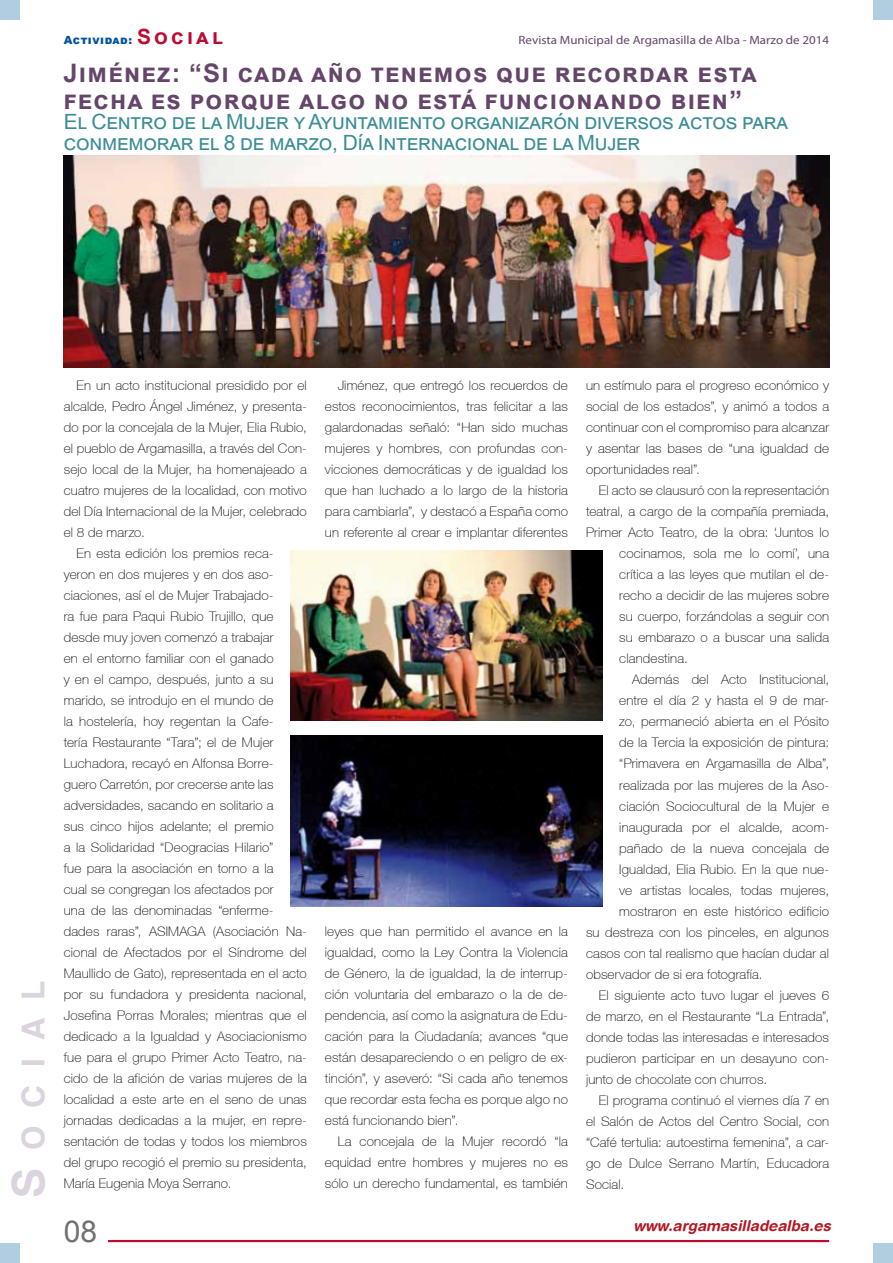
<style>
.page{position:relative;width:893px;height:1263px;background:#fff}
.page>*{position:absolute;margin:0;border:0;box-sizing:border-box;transform-origin:0 0}
.t1{font:700 31.5px "Helvetica";color:#dbd3dd}
.t2{font:30px "Arial";color:#707172}
.t3{font:700 25.5px/27px "Arial";letter-spacing:.05em;color:#65456a}
.t4{font:21px/21px "Arial";letter-spacing:-.01em;color:#3a8d95}
.t5{font:italic 700 15px "Helvetica Rounded";color:#b21721}
.t6{font:100 13.2px/21px "Helvetica 35";letter-spacing:.01em;color:#000;text-align:justify}
.t7{font:12px "Myriad Pro";color:#65456a;scale:1.08 1}
.t8{font:900 11.25px "Arial";letter-spacing:.05em;color:#0053a0}
.s1{font-weight:700;font-size:21px;color:#bb0c32}
.s2{font-size:45px}
</style>
<div class="page">
<div style="left:873px;top:1243px;width:20px;height:20px;background:#b0cedf"></div>
<div style="left:0;top:1243px;width:20px;height:20px;background:#b0cedf"></div>
<hr style="left:108px;top:1240px;width:721px;height:2px;background:#bb0c32">
<div style="left:873px;top:0;width:20px;height:20px;background:#b0cedf"></div>
<div style="left:0;top:0;width:20px;height:20px;background:#b0cedf"></div>
<img style="left:64px;top:155px;width:765px;height:213px">
<img style="left:291px;top:550px;width:311px;height:171px">
<img style="left:291px;top:736px;width:311px;height:170px">
<p class="t8" style="left:64px;top:31px;width:161px">Actividad: <span class="s1">Social</span></p>
<p class="t7" style="left:519px;top:32px;width:289px">Revista Municipal de Argamasilla de Alba - Marzo de 2014</p>
<h3 class="t3" style="left:63px;top:60px;width:695px">Jiménez: “Si cada año tenemos que recordar esta fecha es porque algo no está funcionando bien”</h3>
<h3 class="t4" style="left:64px;top:111px;width:726px">El Centro de la Mujer y Ayuntamiento organizarón diversos actos para conmemorar el 8 de marzo, Día Internacional de la Mujer</h3>
<h1 class="t1" style="left:14px;top:1198px;width:220px;rotate:-90deg"><span class="s2">S</span>ocial</h1>
<p class="t6" style="left:77px;top:375px;width:232px">En un acto institucional presidido por el</p>
<p class="t6" style="left:64px;top:396px;width:245px">alcalde, Pedro Ángel Jiménez, y presenta-</p>
<p class="t6" style="left:64px;top:417px;width:245px">do por la concejala de la Mujer, Elia Rubio,</p>
<p class="t6" style="left:64px;top:438px;width:245px">el pueblo de Argamasilla, a través del Con-</p>
<p class="t6" style="left:64px;top:459px;width:245px">sejo local de la Mujer, ha homenajeado a</p>
<p class="t6" style="left:64px;top:480px;width:245px">cuatro mujeres de la localidad, con motivo</p>
<p class="t6" style="left:64px;top:501px;width:245px">del Día Internacional de la Mujer, celebrado</p>
<p class="t6" style="left:64px;top:522px;width:83px">el 8 de marzo.</p>
<p class="t6" style="left:77px;top:543px;width:199px">En esta edición los premios reca-</p>
<p class="t6" style="left:64px;top:564px;width:211px">yeron en dos mujeres y en dos aso-</p>
<p class="t6" style="left:64px;top:585px;width:211px">ciaciones, así el de Mujer Trabajado-</p>
<p class="t6" style="left:64px;top:606px;width:211px">ra fue para Paqui Rubio Trujillo, que</p>
<p class="t6" style="left:64px;top:627px;width:211px">desde muy joven comenzó a trabajar</p>
<p class="t6" style="left:64px;top:648px;width:211px">en el entorno familiar con el ganado</p>
<p class="t6" style="left:64px;top:669px;width:211px">y en el campo, después, junto a su</p>
<p class="t6" style="left:64px;top:690px;width:211px">marido, se introdujo en el mundo de</p>
<p class="t6" style="left:64px;top:711px;width:211px">la hostelería, hoy regentan la Cafe-</p>
<p class="t6" style="left:64px;top:732px;width:211px">tería Restaurante “Tara”; el de Mujer</p>
<p class="t6" style="left:64px;top:753px;width:211px">Luchadora, recayó en Alfonsa Borre-</p>
<p class="t6" style="left:64px;top:774px;width:211px">guero Carretón, por crecerse ante las</p>
<p class="t6" style="left:64px;top:795px;width:211px">adversidades, sacando en solitario a</p>
<p class="t6" style="left:64px;top:816px;width:211px">sus cinco hijos adelante; el premio</p>
<p class="t6" style="left:64px;top:837px;width:211px">a la Solidaridad “Deogracias Hilario”</p>
<p class="t6" style="left:64px;top:858px;width:211px">fue para la asociación en torno a la</p>
<p class="t6" style="left:64px;top:879px;width:211px">cual se congregan los afectados por</p>
<p class="t6" style="left:64px;top:900px;width:211px">una de las denominadas “enferme-</p>
<p class="t6" style="left:64px;top:921px;width:245px">dades raras”, ASIMAGA (Asociación Na-</p>
<p class="t6" style="left:64px;top:942px;width:245px">cional de Afectados por el Síndrome del</p>
<p class="t6" style="left:64px;top:963px;width:245px">Maullido de Gato), representada en el acto</p>
<p class="t6" style="left:64px;top:984px;width:245px">por su fundadora y presidenta nacional,</p>
<p class="t6" style="left:64px;top:1005px;width:245px">Josefina Porras Morales; mientras que el</p>
<p class="t6" style="left:64px;top:1026px;width:245px">dedicado a la Igualdad y Asociacionismo</p>
<p class="t6" style="left:64px;top:1047px;width:245px">fue para el grupo Primer Acto Teatro, na-</p>
<p class="t6" style="left:64px;top:1068px;width:245px">cido de la afición de varias mujeres de la</p>
<p class="t6" style="left:64px;top:1089px;width:245px">localidad a este arte en el seno de unas</p>
<p class="t6" style="left:64px;top:1110px;width:245px">jornadas dedicadas a la mujer, en repre-</p>
<p class="t6" style="left:64px;top:1131px;width:245px">sentación de todas y todos los miembros</p>
<p class="t6" style="left:64px;top:1152px;width:245px">del grupo recogió el premio su presidenta,</p>
<p class="t6" style="left:64px;top:1173px;width:169px">María Eugenia Moya Serrano.</p>
<p class="t6" style="left:325px;top:375px;width:245px;text-indent:13px">Jiménez, que entregó los recuerdos de estos reconocimientos, tras felicitar a las galardonadas señaló: “Han sido muchas mujeres y hombres, con profundas con&shy;vicciones democráticas y de igualdad los que han luchado a lo largo de la historia para cambiarla”, y destacó a España como un referente al crear e implantar diferentes</p>
<p class="t6" style="left:325px;top:921px;width:245px">leyes que han permitido el avance en la igualdad, como la Ley Contra la Violencia de Género, la de igualdad, la de interrup&shy;ción voluntaria del embarazo o la de de&shy;pendencia, así como la asignatura de Edu&shy;cación para la Ciudadanía; avances “que están desapareciendo o en peligro de ex&shy;tinción”, y aseveró: “Si cada año tenemos que recordar esta fecha es porque algo no está funcionando bien”.</p>
<p class="t6" style="left:325px;top:1131px;width:245px;text-indent:13px">La concejala de la Mujer recordó “la equidad entre hombres y mujeres no es sólo un derecho fundamental, es también</p>
<p class="t6" style="left:586px;top:375px;width:245px">un estímulo para el progreso económico y social de los estados”, y animó a todos a continuar con el compromiso para alcanzar y asentar las bases de “una igualdad de oportunidades real”.</p>
<p class="t6" style="left:599px;top:480px;width:232px">El acto se clausuró con la representación</p>
<p class="t6" style="left:586px;top:501px;width:245px">teatral, a cargo de la compañía premiada,</p>
<p class="t6" style="left:586px;top:522px;width:245px">Primer Acto Teatro, de la obra: ‘Juntos lo</p>
<p class="t6" style="left:619px;top:543px;width:211px">cocinamos, sola me lo comí’, una</p>
<p class="t6" style="left:619px;top:564px;width:211px">crítica a las leyes que mutilan el de-</p>
<p class="t6" style="left:619px;top:585px;width:211px">recho a decidir de las mujeres sobre</p>
<p class="t6" style="left:619px;top:606px;width:211px">su cuerpo, forzándolas a seguir con</p>
<p class="t6" style="left:619px;top:627px;width:211px">su embarazo o a buscar una salida</p>
<p class="t6" style="left:619px;top:648px;width:70px">clandestina.</p>
<p class="t6" style="left:632px;top:669px;width:199px">Además del Acto Institucional,</p>
<p class="t6" style="left:619px;top:690px;width:211px">entre el día 2 y hasta el 9 de mar-</p>
<p class="t6" style="left:619px;top:711px;width:211px">zo, permaneció abierta en el Pósito</p>
<p class="t6" style="left:619px;top:732px;width:211px">de la Tercia la exposición de pintura:</p>
<p class="t6" style="left:619px;top:753px;width:211px">“Primavera en Argamasilla de Alba”,</p>
<p class="t6" style="left:619px;top:774px;width:211px">realizada por las mujeres de la Aso-</p>
<p class="t6" style="left:619px;top:795px;width:211px">ciación Sociocultural de la Mujer e</p>
<p class="t6" style="left:619px;top:816px;width:211px">inaugurada por el alcalde, acom-</p>
<p class="t6" style="left:619px;top:837px;width:211px">pañado de la nueva concejala de</p>
<p class="t6" style="left:619px;top:858px;width:211px">Igualdad, Elia Rubio. En la que nue-</p>
<p class="t6" style="left:619px;top:879px;width:211px">ve artistas locales, todas mujeres,</p>
<p class="t6" style="left:619px;top:900px;width:211px">mostraron en este histórico edificio</p>
<p class="t6" style="left:586px;top:921px;width:245px">su destreza con los pinceles, en algunos</p>
<p class="t6" style="left:586px;top:942px;width:245px">casos con tal realismo que hacían dudar al</p>
<p class="t6" style="left:586px;top:963px;width:178px">observador de si era fotografía.</p>
<p class="t6" style="left:599px;top:984px;width:232px">El siguiente acto tuvo lugar el jueves 6</p>
<p class="t6" style="left:586px;top:1005px;width:245px">de marzo, en el Restaurante “La Entrada”,</p>
<p class="t6" style="left:586px;top:1026px;width:245px">donde todas las interesadas e interesados</p>
<p class="t6" style="left:586px;top:1047px;width:245px">pudieron participar en un desayuno con-</p>
<p class="t6" style="left:586px;top:1068px;width:183px">junto de chocolate con churros.</p>
<p class="t6" style="left:599px;top:1089px;width:232px">El programa continuó el viernes día 7 en</p>
<p class="t6" style="left:586px;top:1110px;width:245px">el Salón de Actos del Centro Social, con</p>
<p class="t6" style="left:586px;top:1131px;width:245px">“Café tertulia: autoestima femenina”, a car-</p>
<p class="t6" style="left:586px;top:1152px;width:245px">go de Dulce Serrano Martín, Educadora</p>
<p class="t6" style="left:586px;top:1173px;width:40px">Social.</p>
<h2 class="t2" style="left:64px;top:1211px;width:35px">08</h2>
<p class="t5" style="left:634px;top:1216px;width:199px">www.argamasilladealba.es</p>
</div>
